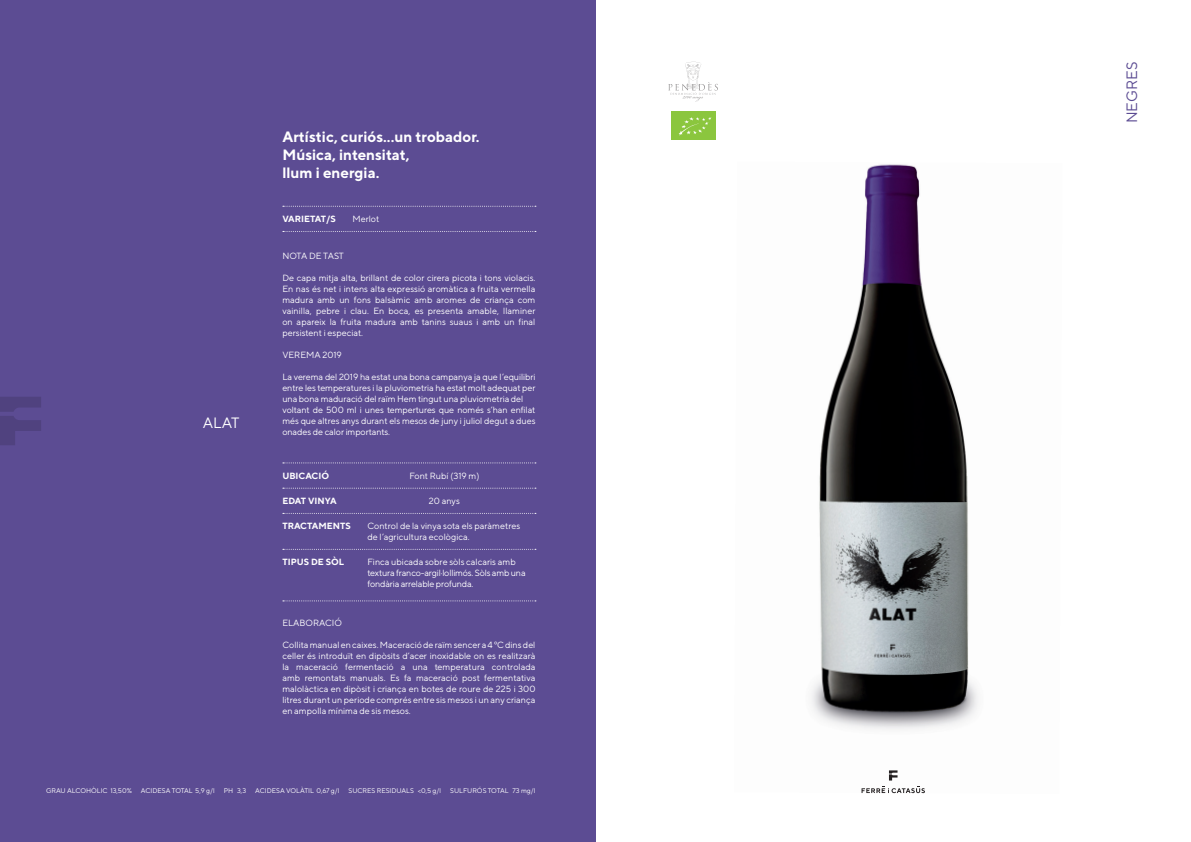
<style>
.page{position:relative;width:1191px;height:842px;background:#fff}
.page>*{position:absolute;margin:0;border:0;box-sizing:border-box;transform-origin:0 0}
.t1{font:700 15px/18px "TT Norms";color:#fff}
.t2{font:15px "TT Norms";color:#5c4c93}
.t3{font:15px "TT Norms";color:#fff}
.t4{font:9px/11px "TT Norms";color:#fff;text-align:justify}
.t5{font:9px/11px "TT Norms";letter-spacing:-.02em;color:#fff}
.t6{font:700 9px "TT Norms";color:#fff}
.t7{font:6.8px "TT Norms";color:#fff}
</style>
<div class="page">
<div style="left:0;top:0;width:595px;height:842px;background:#5c4c93"></div>
<img style="left:811px;top:164px;width:167px;height:630px">
<svg style="left:283px;top:462px;width:253px;height:1px"></svg>
<svg style="left:283px;top:488px;width:253px;height:1px"></svg>
<svg style="left:283px;top:513px;width:253px;height:1px"></svg>
<svg style="left:283px;top:549px;width:253px;height:1px"></svg>
<svg style="left:283px;top:600px;width:253px;height:1px"></svg>
<svg style="left:283px;top:206px;width:253px;height:1px"></svg>
<svg style="left:283px;top:231px;width:253px;height:1px"></svg>
<svg style="left:668px;top:62px;width:50px;height:40px"></svg>
<div style="left:671px;top:111px;width:44px;height:29px;background:#8bc63e"></div>
<svg style="left:678px;top:117px;width:33px;height:19px"></svg>
<svg style="left:889px;top:770px;width:8px;height:10px"></svg>
<svg style="left:861px;top:786px;width:64px;height:7px"></svg>
<svg style="left:0;top:397px;width:41px;height:48px"></svg>
<p class="t3" style="left:203px;top:414px;width:38px">ALAT</p>
<p class="t1" style="left:282px;top:128px;width:199px">Artístic, curiós...un trobador.</p>
<p class="t1" style="left:282px;top:146px;width:129px">Música, intensitat, llum i energia.</p>
<p class="t6" style="left:282px;top:213px;width:55px">VARIETAT/S</p>
<p class="t4" style="left:352px;top:213px;width:28px">Merlot</p>
<p class="t5" style="left:282px;top:250px;width:63px">NOTA DE TAST</p>
<p class="t4" style="left:282px;top:272px;width:255px">De capa mitja alta, brillant de color cirera picota i tons violacis.<br>En nas és net i intens alta expressió aromàtica a fruita vermella madura amb un fons balsàmic amb aromes de criança com vainilla, pebre i clau. En boca, es presenta amable, llaminer on apareix la fruita madura amb tanins suaus i amb un final persistent i especiat.</p>
<p class="t4" style="left:282px;top:349px;width:61px">VEREMA 2019</p>
<p class="t4" style="left:282px;top:371px;width:255px">La verema del 2019 ha estat una bona campanya ja que l’equilibri entre les temperatures i la pluviometria ha estat molt adequat per una bona maduració del raïm Hem tingut una pluviometria del</p>
<p class="t4" style="left:282px;top:404px;width:255px">voltant de 500 ml i unes tempertures que només s’han enfilat més que altres anys durant els mesos de juny i juliol degut a dues onades de calor importants.</p>
<p class="t6" style="left:282px;top:470px;width:48px">UBICACIÓ</p>
<p class="t4" style="left:409px;top:470px;width:72px">Font Rubí (319 m)</p>
<p class="t6" style="left:282px;top:495px;width:56px">EDAT VINYA</p>
<p class="t4" style="left:429px;top:495px;width:32px">20 anys</p>
<p class="t6" style="left:282px;top:520px;width:70px">TRACTAMENTS</p>
<p class="t4" style="left:367px;top:520px;width:154px">Control de la vinya sota els paràmetres de l’agricultura ecològica.</p>
<p class="t6" style="left:282px;top:557px;width:63px">TIPUS DE SÒL</p>
<p class="t5" style="left:367px;top:556px;width:160px">Finca ubicada sobre sòls calcaris amb textura franco-argil·lollimós. Sòls amb una fondària arrelable profunda.</p>
<p class="t4" style="left:282px;top:617px;width:61px">ELABORACIÓ</p>
<p class="t4" style="left:282px;top:639px;width:255px">Collita manual en caixes. Maceració de raïm sencer a 4 ºC dins del celler és introduït en dipòsits d’acer inoxidable on es realitzarà la maceració fermentació a una temperatura controlada amb remontats manuals. Es fa maceració post fermentativa malolàctica en dipòsit i criança en botes de roure de 225 i 300 litres durant un periode comprés entre sis mesos i un any criança en ampolla mínima de sis mesos.</p>
<p class="t7" style="left:46px;top:786px;width:87px">GRAU ALCOHÒLIC 13,50%</p>
<p class="t7" style="left:141px;top:786px;width:75px">ACIDESA TOTAL 5,9 g/l</p>
<p class="t7" style="left:224px;top:786px;width:24px">PH 3,3</p>
<p class="t7" style="left:255px;top:786px;width:86px">ACIDESA VOLÀTIL 0,67 g/l</p>
<p class="t7" style="left:348px;top:786px;width:94px">SUCRES RESIDUALS &lt;0,5 g/l</p>
<p class="t7" style="left:450px;top:786px;width:87px">SULFURÓS TOTAL 73 mg/l</p>
<p class="t2" style="left:1122px;top:123px;width:63px;rotate:-90deg">NEGRES</p>
</div>
